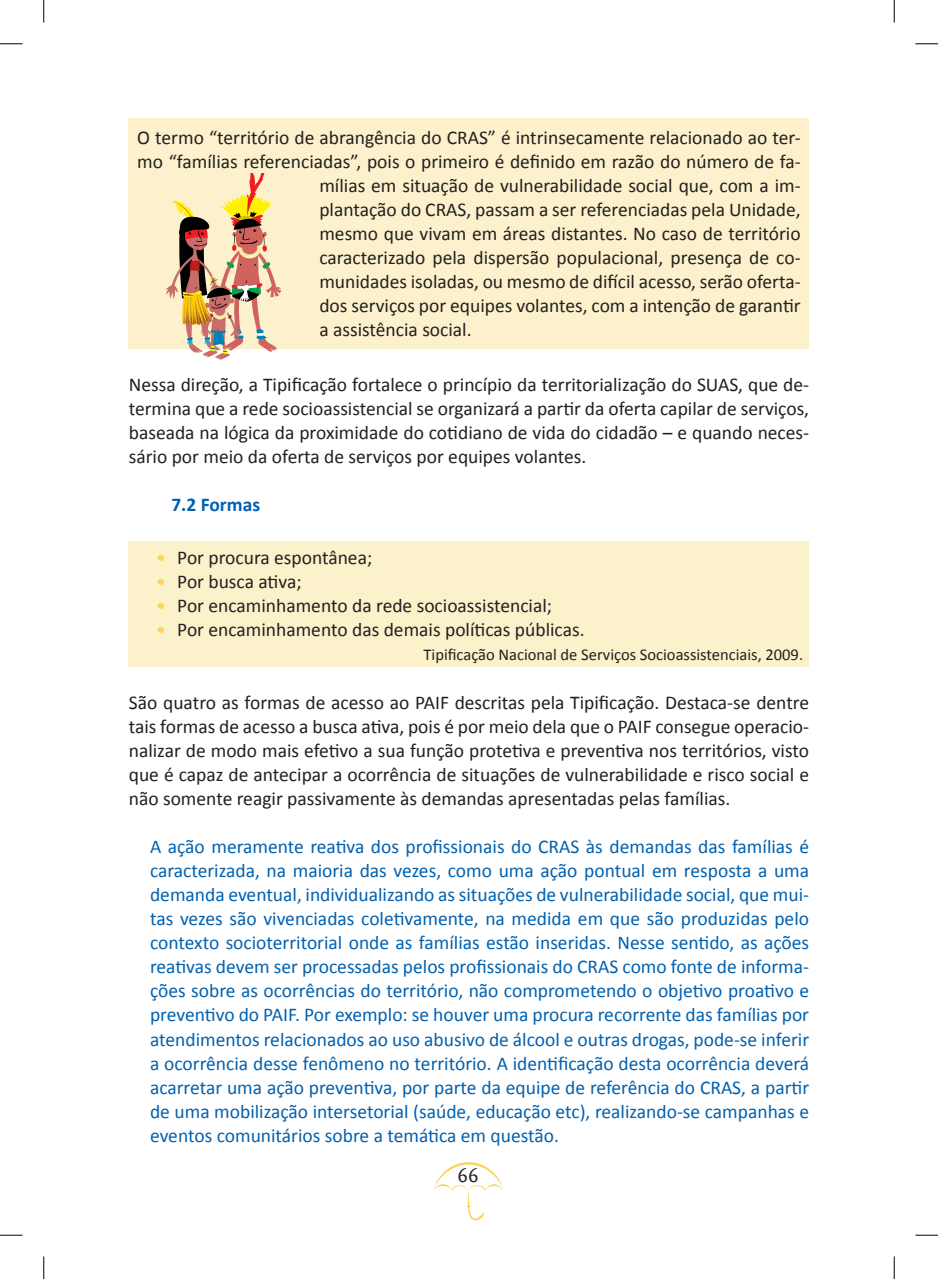
<style>
.page{position:relative;width:938px;height:1279px;background:#fff}
.page>*{position:absolute;margin:0;border:0;box-sizing:border-box;transform-origin:0 0}
.t1{font:19.5px/24px "Calibri";color:#231f20;text-align:justify}
.t2{font:19.5px/24px "Calibri";color:#0161b0;text-align:justify}
.t3{font:700 19.5px "Calibri";color:#0161b0}
.t4{font:19.5px "Barmeno";color:#231f20}
.t5{font:16.5px "Calibri";color:#231f20}
.s1{color:#fad55a}
</style>
<div class="page">
<svg style="left:433px;top:1162px;width:71px;height:58px"></svg>
<div style="left:129px;top:118px;width:680px;height:230px;background:#fcf1cc"></div>
<div style="left:129px;top:541px;width:680px;height:126px;background:#fbf1cb"></div>
<svg style="left:164px;top:174px;width:117px;height:185px"></svg>
<svg style="left:0;top:44px;width:22px;height:1px"></svg>
<svg style="left:915px;top:44px;width:23px;height:1px"></svg>
<svg style="left:0;top:1234px;width:22px;height:1px"></svg>
<svg style="left:915px;top:1234px;width:23px;height:1px"></svg>
<svg style="left:44px;top:0;width:1px;height:22px"></svg>
<svg style="left:44px;top:1256px;width:1px;height:22px"></svg>
<svg style="left:894px;top:0;width:1px;height:22px"></svg>
<svg style="left:894px;top:1256px;width:1px;height:22px"></svg>
<p class="t1" style="left:137px;top:124px;width:665px">O termo “território de abrangência do CRAS” é intrinsecamente relacionado ao ter-</p>
<p class="t1" style="left:137px;top:148px;width:665px">mo “famílias referenciadas”, pois o primeiro é definido em razão do número de fa-</p>
<p class="t1" style="left:319px;top:172px;width:483px">mílias em situação de vulnerabilidade social que, com a im-</p>
<p class="t1" style="left:319px;top:196px;width:483px">plantação do CRAS, passam a ser referenciadas pela Unidade,</p>
<p class="t1" style="left:319px;top:220px;width:483px">mesmo que vivam em áreas distantes. No caso de território</p>
<p class="t1" style="left:319px;top:244px;width:483px">caracterizado pela dispersão populacional, presença de co-</p>
<p class="t1" style="left:319px;top:268px;width:483px">munidades isoladas, ou mesmo de difícil acesso, serão oferta-</p>
<p class="t1" style="left:319px;top:292px;width:483px">dos serviços por equipes volantes, com a intenção de garantir</p>
<p class="t1" style="left:319px;top:316px;width:154px">a assistência social.</p>
<p class="t1" style="left:129px;top:372px;width:682px">Nessa direção, a Tipificação fortalece o princípio da territorialização do SUAS, que de&shy;termina que a rede socioassistencial se organizará a partir da oferta capilar de serviços, baseada na lógica da proximidade do cotidiano de vida do cidadão – e quando neces&shy;sário por meio da oferta de serviços por equipes volantes.</p>
<p class="t3" style="left:171px;top:492px;width:90px">7.2 Formas</p>
<p class="t1" style="left:156px;top:544px;width:218px"><span class="s1">•</span> Por procura espontânea;</p>
<p class="t1" style="left:156px;top:568px;width:147px"><span class="s1">•</span> Por busca ativa;</p>
<p class="t1" style="left:156px;top:592px;width:398px"><span class="s1">•</span> Por encaminhamento da rede socioassistencial;</p>
<p class="t1" style="left:156px;top:616px;width:430px"><span class="s1">•</span> Por encaminhamento das demais políticas públicas.</p>
<p class="t5" style="left:424px;top:643px;width:381px">Tipificação Nacional de Serviços Socioassistenciais, 2009.</p>
<p class="t1" style="left:129px;top:689px;width:682px">São quatro as formas de acesso ao PAIF descritas pela Tipificação. Destaca-se dentre tais formas de acesso a busca ativa, pois é por meio dela que o PAIF consegue operacio&shy;nalizar de modo mais efetivo a sua função protetiva e preventiva nos territórios, visto que é capaz de antecipar a ocorrência de situações de vulnerabilidade e risco social e não somente reagir passivamente às demandas apresentadas pelas famílias.</p>
<p class="t2" style="left:150px;top:833px;width:661px">A ação meramente reativa dos profissionais do CRAS às demandas das famílias é caracterizada, na maioria das vezes, como uma ação pontual em resposta a uma demanda eventual, individualizando as situações de vulnerabilidade social, que mui&shy;tas vezes são vivenciadas coletivamente, na medida em que são produzidas pelo contexto socioterritorial onde as famílias estão inseridas. Nesse sentido, as ações reativas devem ser processadas pelos profissionais do CRAS como fonte de informa&shy;ções sobre as ocorrências do território, não comprometendo o objetivo proativo e preventivo do PAIF. Por exemplo: se houver uma procura recorrente das famílias por atendimentos relacionados ao uso abusivo de álcool e outras drogas, pode-se inferir a ocorrência desse fenômeno no território. A identificação desta ocorrência deverá acarretar uma ação preventiva, por parte da equipe de referência do CRAS, a partir de uma mobilização intersetorial (saúde, educação etc), realizando-se campanhas e eventos comunitários sobre a temática em questão.</p>
<p class="t4" style="left:458px;top:1163px;width:23px">66</p>
</div>
